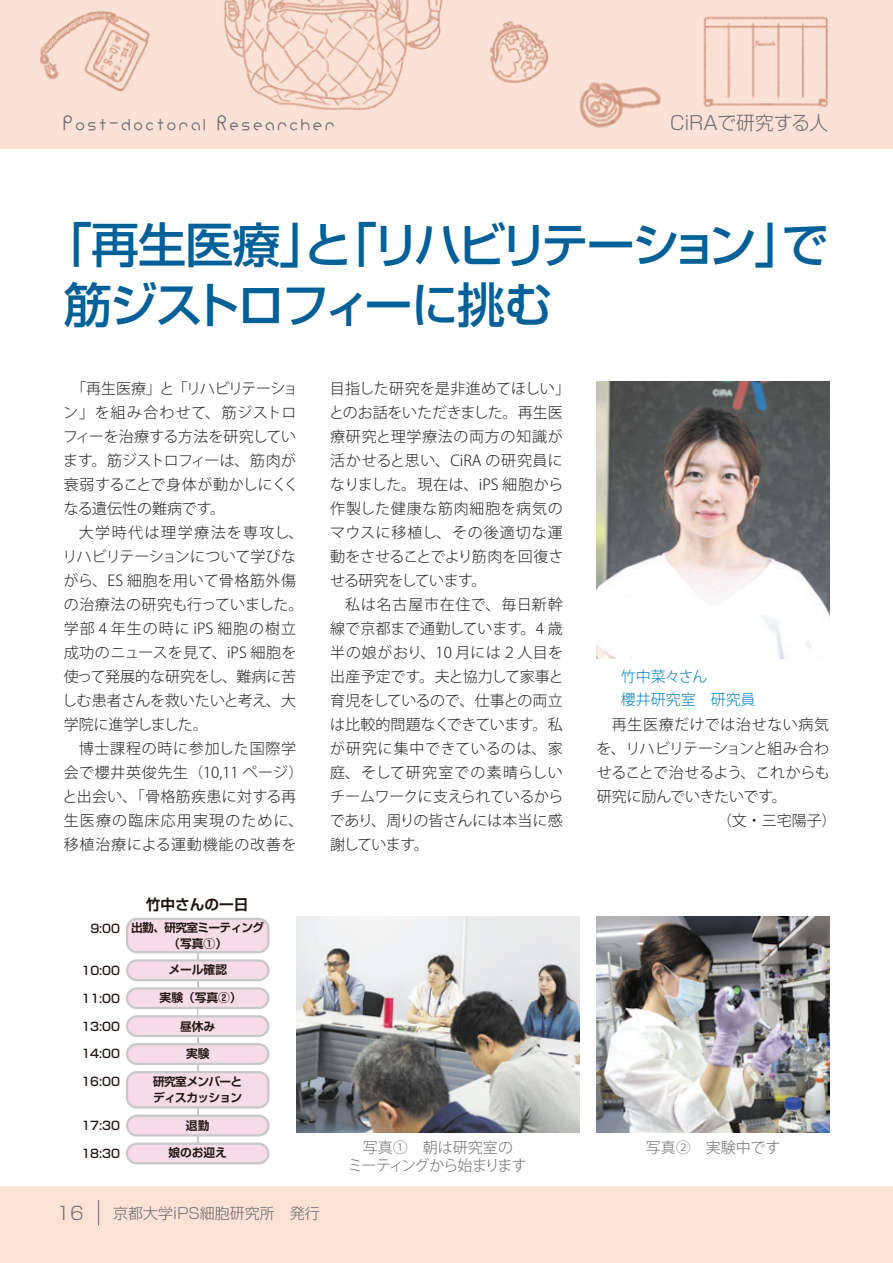
<style>
.page{position:relative;width:893px;height:1263px;background:#fff}
.page>*{position:absolute;margin:0;border:0;box-sizing:border-box;transform-origin:0 0}
.t1{font:500 48px/60px "Shin Go Pro";letter-spacing:-.065em;color:#016098}
.t2{font:22.5px "Ci RA Font Light";letter-spacing:.13em;color:#6c6d70}
.t3{font:300 18.9px "Shin Go Pro";letter-spacing:-.015em;color:#6c6d70}
.t4{font:300 18px "Shin Go Pro";color:#6c6d70}
.t5{font:300 15px/24px "Koz Go Pr 6 N";color:#231f20}
.t6{font:300 15px/24px "Koz Go Pr 6 N";letter-spacing:.05em;color:#231f20;text-align:center}
.t7{font:300 15px "Koz Go Pr 6 N";letter-spacing:-.04em;color:#231f20}
.t8{font:300 15px/18px "Koz Go Pr 6 N";letter-spacing:-.04em;color:#6c6d70;text-align:center}
.t9{font:300 15px "Shin Go Pro";color:#6c6d70}
.t10{font:300 15px/22.5px "Koz Go Pr 6 N";color:#007dc0}
.t11{font:300 15px "Koz Go Pr 6 N";letter-spacing:.04em;color:#231f20}
.t12{font:300 15px "Koz Go Pr 6 N";color:#6c6d70}
.t13{font:700 14.7px "Shin Go Pro De";color:#201511}
.t14{font:700 11.7px/15.3px "Shin Go Pro De";letter-spacing:-.06em;color:#201511}
.t15{font:500 11.7px "Shin Go Pro";color:#201511}
.s1{font-family:"Shin Go Pro";font-weight:500}
</style>
<div class="page">
<div style="left:0;top:1186px;width:893px;height:77px;background:#fde2d6"></div>
<img style="left:0;top:0;width:893px;height:149px">
<svg style="left:98px;top:1200px;width:1px;height:25px"></svg>
<div style="left:126px;top:918px;width:144px;height:35px;border:2px solid #c9c8c9;border-radius:10px"></div>
<div style="left:127px;top:1144px;width:141px;height:19px;background:#f7dce8;border-radius:10px"></div>
<div style="left:126px;top:1142px;width:144px;height:22px;border:2px solid #c9c8c9;border-radius:10px"></div>
<svg style="left:127px;top:919px;width:141px;height:225px"></svg>
<div style="left:126px;top:1071px;width:144px;height:37px;border:2px solid #c9c8c9;border-radius:10px"></div>
<img style="left:296px;top:916px;width:284px;height:217px">
<img style="left:597px;top:916px;width:232px;height:217px">
<img style="left:597px;top:382px;width:232px;height:276px">
<h2 class="t2" style="left:64px;top:115px;width:273px">Post-doctoral Researcher</h2>
<p class="t3" style="left:670px;top:107px;width:160px">CiRAで研究する人</p>
<h1 class="t1" style="left:64px;top:209px;width:767px;text-indent:-20px">「再生医療」と「リハビリテーション」で筋ジストロフィーに挑む</h1>
<p class="t5" style="left:63px;top:376px;width:237px;text-indent:9px">「再生医療」と「リハビリテーション」を組み合わせて、筋ジストロフィーを治療する方法を研究しています。筋ジストロフィーは、筋肉が衰弱することで身体が動かしにくくなる遺伝性の難病です。</p>
<p class="t5" style="left:62px;top:520px;width:243px;text-indent:16px">大学時代は理学療法を専攻し、リハビリテーションについて学びながら、ES 細胞を用いて骨格筋外傷の治療法の研究も行っていました。学部 4 年生の時に iPS 細胞の樹立成功のニュースを見て、iPS 細胞を使って発展的な研究をし、難病に苦しむ患者さんを救いたいと考え、大学院に進学しました。</p>
<p class="t6" style="left:63px;top:736px;width:242px">博士課程の時に参加した国際学<br>会で櫻井英俊先生（10,11 ページ）と出会い、「骨格筋疾患に対する再生医療の臨床応用実現のために、移植治療による運動機能の改善を</p>
<p class="t5" style="left:329px;top:376px;width:242px">目指した研究を是非進めてほしい」とのお話をいただきました。再生医療研究と理学療法の両方の知識が活かせると思い、CiRA の研究員になりました。現在は、iPS 細胞から作製した健康な筋肉細胞を病気のマウスに移植し、その後適切な運動をさせることでより筋肉を回復させる研究をしています。</p>
<p class="t5" style="left:330px;top:592px;width:236px;text-align:justify;text-indent:15px">私は名古屋市在住で、毎日新幹線で京都まで通勤しています。4 歳半の娘がおり、10 月には２人目を出産予定です。夫と協力して家事と育児をしているので、仕事との両立は比較的問題なくできています。私が研究に集中できているのは、家庭、そして研究室での素晴らしいチームワークに支えられているからであり、周りの皆さんには本当に感謝しています。</p>
<p class="t10" style="left:621px;top:666px;width:136px">竹中菜々さん<br>櫻井研究室　研究員</p>
<p class="t11" style="left:612px;top:716px;width:219px">再生医療だけでは治せない病気</p>
<p class="t7" style="left:596px;top:740px;width:234px">を、リハビリテーションと組み合わ</p>
<p class="t7" style="left:597px;top:764px;width:235px">せることで治せるよう、これからも</p>
<p class="t5" style="left:597px;top:785px;width:192px">研究に励んでいきたいです。</p>
<p class="t5" style="left:717px;top:809px;width:121px">（文・三宅陽子）</p>
<p class="t13" style="left:146px;top:892px;width:104px">竹中さんの一日</p>
<p class="t14" style="left:168px;top:919px;width:97px;text-indent:-78px"><span class="s1">9:00</span> 出勤、研究室ミーティング（写真①）</p>
<p class="t15" style="left:81px;top:960px;width:40px">10:00</p>
<p class="t14" style="left:168px;top:961px;width:60px">メール確認</p>
<p class="t15" style="left:81px;top:988px;width:40px">11:00</p>
<p class="t14" style="left:160px;top:989px;width:84px">実験（写真②）</p>
<p class="t15" style="left:81px;top:1016px;width:40px">13:00</p>
<p class="t14" style="left:180px;top:1017px;width:37px">昼休み</p>
<p class="t15" style="left:81px;top:1044px;width:40px">14:00</p>
<p class="t14" style="left:186px;top:1045px;width:25px">実験</p>
<p class="t15" style="left:81px;top:1072px;width:40px">16:00</p>
<p class="t15" style="left:81px;top:1116px;width:40px">17:30</p>
<p class="t14" style="left:186px;top:1116px;width:25px">退勤</p>
<p class="t15" style="left:81px;top:1144px;width:40px">18:30</p>
<p class="t14" style="left:168px;top:1144px;width:60px">娘のお迎え</p>
<p class="t14" style="left:153px;top:1073px;width:90px">研究室メンバーとディスカッション</p>
<p class="t4" style="left:57px;top:1198px;width:29px">16</p>
<p class="t9" style="left:113px;top:1201px;width:208px">京都大学iPS細胞研究所　発行</p>
<p class="t8" style="left:348px;top:1139px;width:180px">写真①　朝は研究室の<br>ミーティングから始まります</p>
<p class="t12" style="left:646px;top:1139px;width:136px">写真②　実験中です</p>
</div>
